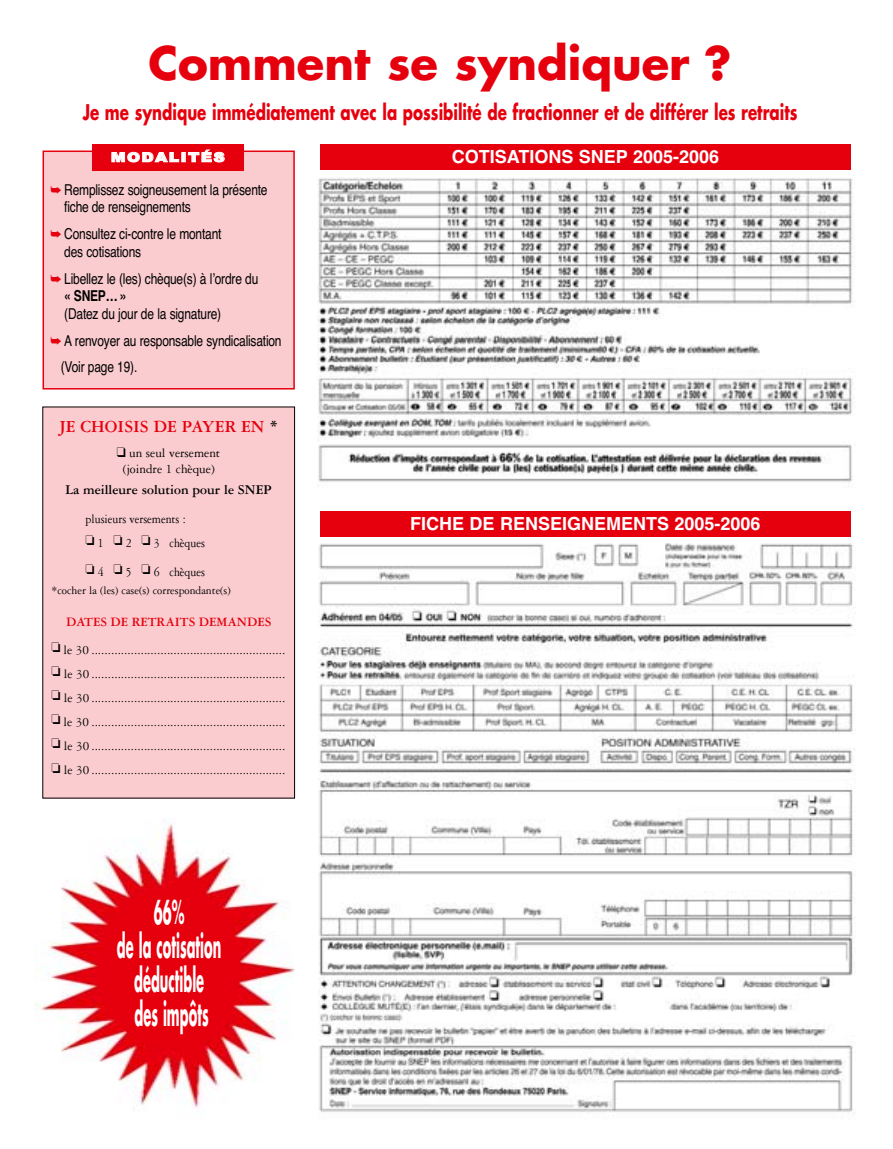
<style>
.page{position:relative;width:893px;height:1149px;background:#fff}
.page>*{position:absolute;margin:0;border:0;box-sizing:border-box;transform-origin:0 0}
.t1{font:700 45px "Futura Std";color:#e6000e}
.t2{font:700 32.1px/34px "Futura Std";color:#fff;text-align:center;scale:.41 1}
.t3{font:700 21px "Futura Std";color:#e6000e;scale:.72 1}
.t4{font:700 18px "Helvetica";color:#fff}
.t5{font:700 18px "Garamond 3 LT Std";color:#e6000e}
.t6{font:15px/17.5px "Helvetica";letter-spacing:-.015em;color:#000;scale:.8 1}
.t7{font:700 14.25px "Garamond 3 LT Std";color:#000}
.t8{font:13.5px/24.2px "Garamond 3 LT Std";color:#000;text-align:center}
.t9{font:13.5px/24.5px "Garamond 3 LT Std";color:#000;scale:.88 1}
.t10{font:900 12.9px "Arial";letter-spacing:.09em;color:#fff;scale:1.21 1}
.t11{font:12px "Garamond 3 LT Std";color:#000}
.s1{color:#e6000e}
.s2{font-weight:700}
.s3{color:#000}
.s4{font-weight:700;color:#e6000e}
</style>
<div class="page">
<div style="left:43px;top:151px;width:251px;height:237px;background:#facccf"></div>
<div style="left:43px;top:150px;width:252px;height:239px;border:2px solid #e6000e"></div>
<div style="left:92px;top:144px;width:152px;height:27px;background:#e6000e"></div>
<div style="left:43px;top:407px;width:252px;height:390px;background:#facccf"></div>
<div style="left:43px;top:406px;width:252px;height:392px;border:1px solid #000"></div>
<div style="left:320px;top:144px;width:530px;height:25px;background:#e6000e"></div>
<img style="left:318px;top:543px;width:537px;height:569px">
<div style="left:320px;top:511px;width:530px;height:25px;background:#e6000e"></div>
<img style="left:318px;top:177px;width:535px;height:309px">
<img style="left:35px;top:819px;width:260px;height:289px">
<div style="left:98px;top:888px;width:142px;height:159px;background:#e6000e;border-radius:50%"></div>
<h1 class="t1" style="left:148px;top:38px;width:585px">Comment se syndiquer ?</h1>
<h3 class="t3" style="left:83px;top:100px;width:994px">Je me syndique immédiatement avec la possibilité de fractionner et de différer les retraits</h3>
<p class="t10" style="left:111px;top:152px;width:96px">MODALITÉS</p>
<p class="t6" style="left:64px;top:182px;width:256px;text-indent:-14px"><span class="s1">➥</span> Remplissez soigneusement la présente fiche de renseignements</p>
<p class="t6" style="left:64px;top:226px;width:198px;text-indent:-14px"><span class="s1">➥</span> Consultez ci-contre le montant des cotisations</p>
<p class="t6" style="left:64px;top:271px;width:244px;text-indent:-14px"><span class="s1">➥</span> Libellez le (les) chèque(s) à l’ordre du <span class="s2">« SNEP… »</span></p>
<p class="t6" style="left:64px;top:306px;width:198px">(Datez du jour de la signature)</p>
<p class="t6" style="left:50px;top:333px;width:291px"><span class="s1">➥</span> A renvoyer au responsable syndicalisation</p>
<p class="t6" style="left:61px;top:359px;width:97px">(Voir page 19).</p>
<h3 class="t5" style="left:59px;top:419px;width:220px">JE CHOISIS DE PAYER EN <span class="s3">*</span></h3>
<p class="t8" style="left:117px;top:445px;width:105px;line-height:16.2px">❑ un seul versement (joindre 1 chèque)</p>
<p class="t7" style="left:65px;top:483px;width:208px">La meilleure solution pour le SNEP</p>
<p class="t9" style="left:86px;top:507px;width:137px">plusieurs versements :<br>❏ 1 ❏ 2 ❏ 3 chèques</p>
<p class="t9" style="left:86px;top:560px;width:137px">❏ 4 ❏ 5 ❏ 6 chèques</p>
<p class="t11" style="left:52px;top:585px;width:181px">*cocher la (les) case(s) correspondante(s)</p>
<p class="t8" style="left:52px;top:609px;width:235px;line-height:27.6px"><span class="s4">DATES DE RETRAITS DEMANDES<br></span>❏ le 30 ...........................................................</p>
<p class="t8" style="left:52px;top:662px;width:235px;text-align:justify">❏ le 30 ........................................................... ❏ le 30 ........................................................... ❏ le 30 ........................................................... ❏ le 30 ........................................................... ❏ le 30 ...........................................................</p>
<h2 class="t2" style="left:117px;top:899px;width:256px">66%<br>de la cotisation déductible<br>des impôts</h2>
<h3 class="t4" style="left:452px;top:150px;width:269px">COTISATIONS SNEP 2005-2006</h3>
<h3 class="t4" style="left:410px;top:517px;width:352px">FICHE DE RENSEIGNEMENTS 2005-2006</h3>
</div>
